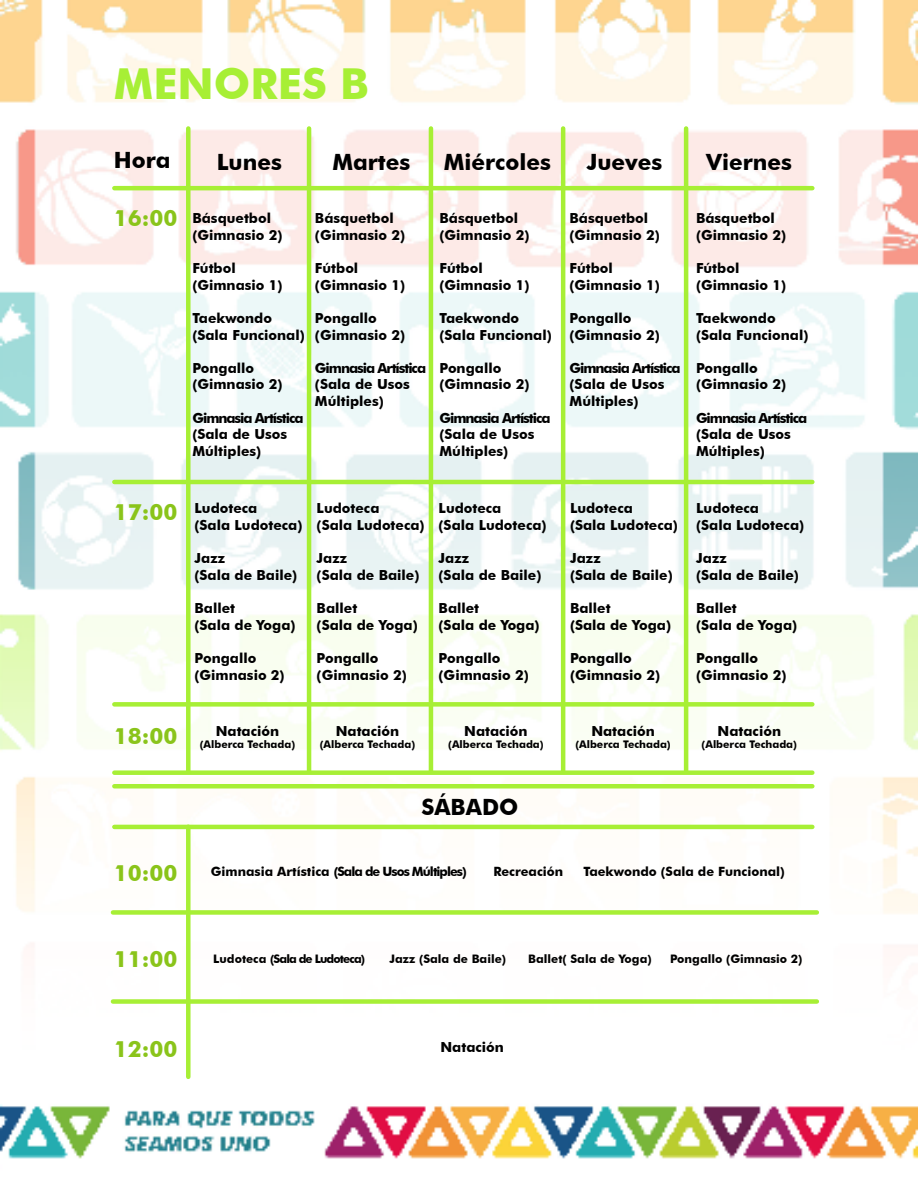
<style>
.page{position:relative;width:918px;height:1188px;background:#fff}
.page>*{position:absolute;margin:0;border:0;box-sizing:border-box;transform-origin:0 0}
.t1{font:700 42.75px "Futura BT";color:#a7ef35}
.t2{font:700 22.35px "Futura BT";color:#000}
.t3{font:700 22.35px "Futura BT";color:#8ac41a}
.t4{font:700 13.8px/16.6px "Futura BT";color:#000}
.t5{font:700 13.8px/16.6px "Futura BT";letter-spacing:-.04em;color:#000}
.t6{font:700 13.8px/16.6px "Futura BT";letter-spacing:-.035em;color:#000}
.t7{font:700 12.75px "Futura BT";letter-spacing:-.035em;color:#000}
.t8{font:700 12.75px "Futura BT";color:#000}
.t9{font:700 11.7px "Futura BT";color:#000}
.t10{font:700 11.7px "Futura BT";letter-spacing:-.075em;color:#000}
.t11{font:700 10.5px "Futura BT";color:#000}
</style>
<div class="page">
<img style="left:1px;top:0;width:917px;height:1159px">
<div style="left:186px;top:128px;width:5px;height:644px;background:#a7ef35"></div>
<hr style="left:307px;top:128px;width:4px;height:644px;background:#a7ef35">
<hr style="left:429px;top:128px;width:4px;height:644px;background:#a7ef35">
<hr style="left:561px;top:128px;width:4px;height:644px;background:#a7ef35">
<hr style="left:684px;top:128px;width:4px;height:644px;background:#a7ef35">
<hr style="left:114px;top:186px;width:698px;height:4px;background:#a7ef35">
<hr style="left:114px;top:480px;width:698px;height:4px;background:#a7ef35">
<div style="left:114px;top:702px;width:698px;height:5px;background:#a7ef35"></div>
<div style="left:114px;top:770px;width:698px;height:5px;background:#a7ef35"></div>
<div style="left:114px;top:784px;width:698px;height:5px;background:#a7ef35"></div>
<hr style="left:114px;top:825px;width:698px;height:4px;background:#a7ef35">
<div style="left:113px;top:999px;width:704px;height:5px;background:#a7ef35"></div>
<div style="left:113px;top:910px;width:704px;height:5px;background:#a7ef35"></div>
<div style="left:186px;top:827px;width:5px;height:250px;background:#a7ef35"></div>
<h1 class="t1" style="left:114px;top:58px;width:257px">MENORES B</h1>
<h2 class="t2" style="left:114px;top:147px;width:58px">Hora</h2>
<h2 class="t3" style="left:114px;top:205px;width:65px">16:00</h2>
<h2 class="t2" style="left:217px;top:148px;width:67px">Lunes</h2>
<h2 class="t2" style="left:332px;top:148px;width:79px">Martes</h2>
<h2 class="t2" style="left:444px;top:148px;width:109px">Miércoles</h2>
<h2 class="t2" style="left:587px;top:148px;width:77px">Jueves</h2>
<h2 class="t2" style="left:706px;top:148px;width:87px">Viernes</h2>
<p class="t4" style="left:192px;top:210px;width:92px">Básquetbol (Gimnasio 2)</p>
<p class="t4" style="left:192px;top:260px;width:92px">Fútbol (Gimnasio 1)</p>
<p class="t4" style="left:192px;top:310px;width:114px">Taekwondo (Sala Funcional)</p>
<p class="t4" style="left:192px;top:359px;width:92px">Pongallo (Gimnasio 2)</p>
<p class="t5" style="left:192px;top:409px;width:113px">Gimnasia Artística (Sala de Usos<br>Múltiples)</p>
<p class="t4" style="left:315px;top:210px;width:92px">Básquetbol (Gimnasio 2)</p>
<p class="t4" style="left:315px;top:260px;width:92px">Fútbol (Gimnasio 1)</p>
<p class="t4" style="left:315px;top:310px;width:92px">Pongallo (Gimnasio 2)</p>
<p class="t5" style="left:315px;top:359px;width:113px">Gimnasia Artística (Sala de Usos<br>Múltiples)</p>
<p class="t4" style="left:439px;top:210px;width:92px">Básquetbol (Gimnasio 2)</p>
<p class="t4" style="left:439px;top:260px;width:92px">Fútbol (Gimnasio 1)</p>
<p class="t4" style="left:439px;top:310px;width:114px">Taekwondo (Sala Funcional)</p>
<p class="t4" style="left:439px;top:359px;width:92px">Pongallo (Gimnasio 2)</p>
<p class="t5" style="left:439px;top:409px;width:113px">Gimnasia Artística (Sala de Usos<br>Múltiples)</p>
<p class="t4" style="left:570px;top:210px;width:92px">Básquetbol (Gimnasio 2)</p>
<p class="t4" style="left:570px;top:260px;width:92px">Fútbol (Gimnasio 1)</p>
<p class="t4" style="left:570px;top:310px;width:92px">Pongallo (Gimnasio 2)</p>
<p class="t6" style="left:570px;top:359px;width:113px">Gimnasia Artística (Sala de Usos<br>Múltiples)</p>
<p class="t4" style="left:696px;top:210px;width:92px">Básquetbol (Gimnasio 2)</p>
<p class="t4" style="left:696px;top:260px;width:92px">Fútbol (Gimnasio 1)</p>
<p class="t4" style="left:696px;top:310px;width:114px">Taekwondo (Sala Funcional)</p>
<p class="t4" style="left:696px;top:359px;width:92px">Pongallo (Gimnasio 2)</p>
<p class="t6" style="left:696px;top:409px;width:113px">Gimnasia Artística (Sala de Usos<br>Múltiples)</p>
<h2 class="t3" style="left:114px;top:498px;width:65px">17:00</h2>
<h2 class="t3" style="left:114px;top:722px;width:65px">18:00</h2>
<p class="t4" style="left:195px;top:500px;width:109px">Ludoteca<br>(Sala Ludoteca)</p>
<p class="t4" style="left:195px;top:550px;width:104px">Jazz<br>(Sala de Baile)</p>
<p class="t4" style="left:195px;top:600px;width:103px">Ballet<br>(Sala de Yoga)</p>
<p class="t4" style="left:195px;top:650px;width:92px">Pongallo (Gimnasio 2)</p>
<p class="t4" style="left:317px;top:500px;width:109px">Ludoteca<br>(Sala Ludoteca)</p>
<p class="t4" style="left:317px;top:550px;width:104px">Jazz<br>(Sala de Baile)</p>
<p class="t4" style="left:317px;top:600px;width:103px">Ballet<br>(Sala de Yoga)</p>
<p class="t4" style="left:317px;top:650px;width:92px">Pongallo (Gimnasio 2)</p>
<p class="t4" style="left:439px;top:500px;width:109px">Ludoteca<br>(Sala Ludoteca)</p>
<p class="t4" style="left:439px;top:550px;width:104px">Jazz<br>(Sala de Baile)</p>
<p class="t4" style="left:439px;top:600px;width:103px">Ballet<br>(Sala de Yoga)</p>
<p class="t4" style="left:439px;top:650px;width:92px">Pongallo (Gimnasio 2)</p>
<p class="t4" style="left:216px;top:722px;width:65px">Natación</p>
<p class="t11" style="left:200px;top:738px;width:97px">(Alberca Techada)</p>
<p class="t4" style="left:336px;top:722px;width:65px">Natación</p>
<p class="t11" style="left:320px;top:738px;width:97px">(Alberca Techada)</p>
<p class="t4" style="left:464px;top:722px;width:65px">Natación</p>
<p class="t11" style="left:448px;top:738px;width:97px">(Alberca Techada)</p>
<h2 class="t2" style="left:421px;top:794px;width:98px">SÁBADO</h2>
<p class="t4" style="left:570px;top:500px;width:109px">Ludoteca<br>(Sala Ludoteca)</p>
<p class="t4" style="left:570px;top:550px;width:104px">Jazz<br>(Sala de Baile)</p>
<p class="t4" style="left:570px;top:600px;width:103px">Ballet<br>(Sala de Yoga)</p>
<p class="t4" style="left:570px;top:650px;width:92px">Pongallo (Gimnasio 2)</p>
<p class="t4" style="left:591px;top:722px;width:65px">Natación</p>
<p class="t11" style="left:575px;top:738px;width:97px">(Alberca Techada)</p>
<p class="t4" style="left:696px;top:500px;width:109px">Ludoteca<br>(Sala Ludoteca)</p>
<p class="t4" style="left:696px;top:550px;width:104px">Jazz<br>(Sala de Baile)</p>
<p class="t4" style="left:696px;top:600px;width:103px">Ballet<br>(Sala de Yoga)</p>
<p class="t4" style="left:696px;top:650px;width:92px">Pongallo (Gimnasio 2)</p>
<p class="t4" style="left:718px;top:722px;width:65px">Natación</p>
<p class="t11" style="left:702px;top:738px;width:97px">(Alberca Techada)</p>
<h2 class="t3" style="left:114px;top:860px;width:65px">10:00</h2>
<p class="t7" style="left:211px;top:864px;width:258px">Gimnasia Artística (Sala de Usos Múltiples)</p>
<p class="t8" style="left:493px;top:864px;width:71px">Recreación</p>
<p class="t8" style="left:583px;top:864px;width:203px">Taekwondo (Sala de Funcional)</p>
<h2 class="t3" style="left:114px;top:946px;width:65px">11:00</h2>
<p class="t10" style="left:213px;top:951px;width:153px">Ludoteca (Sala de Ludoteca)</p>
<p class="t9" style="left:389px;top:951px;width:118px">Jazz (Sala de Baile)</p>
<p class="t9" style="left:528px;top:951px;width:125px">Ballet( Sala de Yoga)</p>
<p class="t9" style="left:670px;top:951px;width:134px">Pongallo (Gimnasio 2)</p>
<h2 class="t3" style="left:114px;top:1035px;width:65px">12:00</h2>
<p class="t4" style="left:440px;top:1038px;width:65px">Natación</p>
</div>
